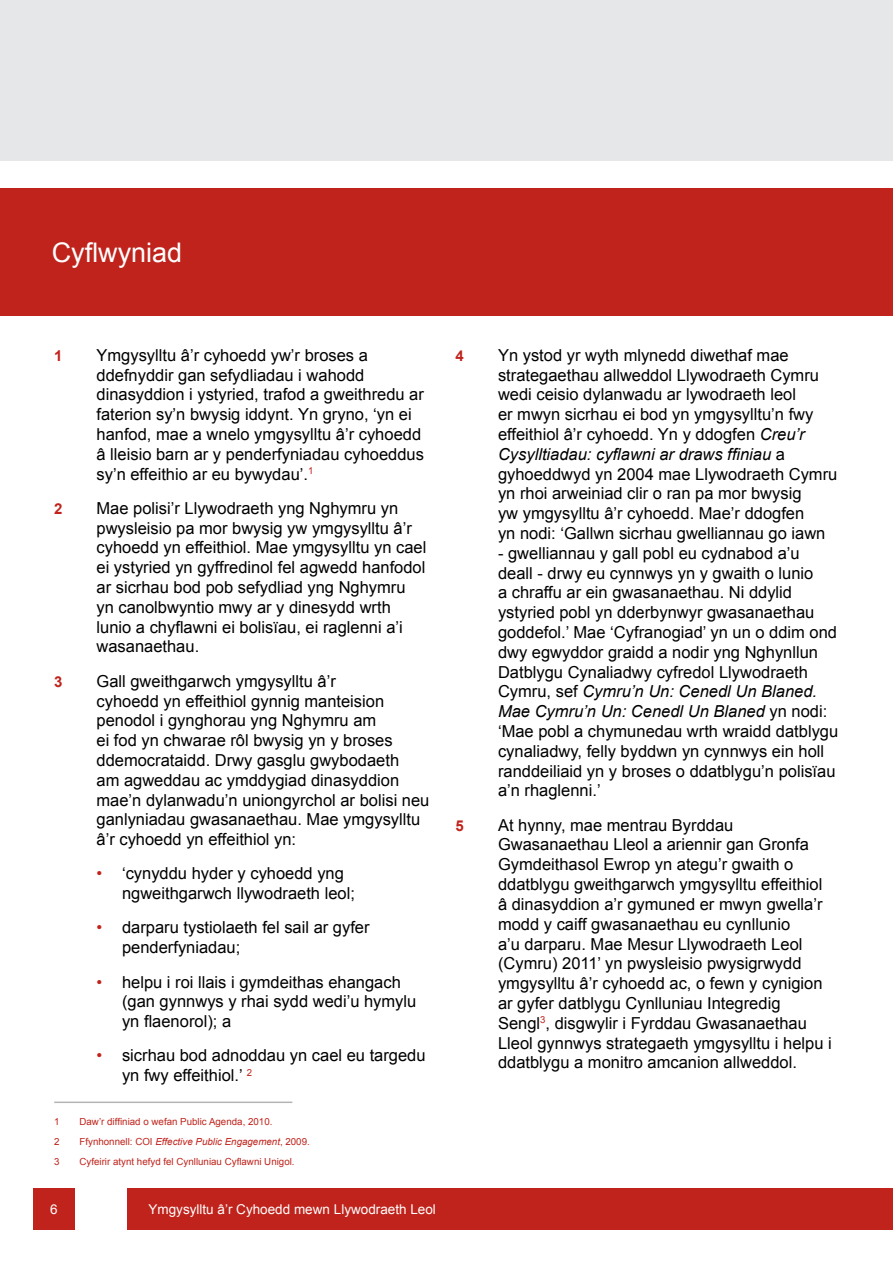
<style>
.page{position:relative;width:893px;height:1263px;background:#fff}
.page>*{position:absolute;margin:0;border:0;box-sizing:border-box;transform-origin:0 0}
.t1{font:27px "Arial";color:#fff}
.t2{font:16.5px/19.8px "Arial";color:#000}
.t3{font:700 15px "Arial";color:#bf231b}
.t4{font:13.5px "Arial";color:#fff}
.t5{font:9.75px "Arial";color:#bf231b}
.t6{font:italic 9.75px "Arial";color:#bf231b}
.s1{color:#bf231b}
.s2{font-style:normal}
.s3{font-style:italic}
</style>
<div class="page">
<div style="left:0;top:0;width:893px;height:161px;background:#e6e7e8"></div>
<div style="left:127px;top:1188px;width:766px;height:41px;background:#bf231b"></div>
<div style="left:33px;top:1188px;width:42px;height:41px;background:#bf231b"></div>
<div style="left:0;top:189px;width:893px;height:127px;background:#bf231b"></div>
<hr style="left:54px;top:1101px;width:238px;height:2px;background:#000">
<h1 class="t1" style="left:52px;top:235px;width:132px">Cyflwyniad</h1>
<p class="t3" style="left:54px;top:345px;width:10px">1</p>
<p class="t2" style="left:97px;top:345px;width:329px">Ymgysylltu â’r cyhoedd yw’r broses a ddefnyddir gan sefydliadau i wahodd dinasyddion i ystyried, trafod a gweithredu ar faterion sy’n bwysig iddynt. Yn gryno, ‘yn ei hanfod, mae a wnelo ymgysylltu â’r cyhoedd â lleisio barn ar y penderfyniadau cyhoeddus sy’n effeithio ar eu bywydau’.<sup>1</sup></p>
<p class="t3" style="left:54px;top:499px;width:10px">2</p>
<p class="t2" style="left:97px;top:498px;width:331px">Mae polisi’r Llywodraeth yng Nghymru yn pwysleisio pa mor bwysig yw ymgysylltu â’r cyhoedd yn effeithiol. Mae ymgysylltu yn cael ei ystyried yn gyffredinol fel agwedd hanfodol ar sicrhau bod pob sefydliad yng Nghymru yn canolbwyntio mwy ar y dinesydd wrth lunio a chyflawni ei bolisïau, ei raglenni a’i wasanaethau.</p>
<p class="t3" style="left:54px;top:671px;width:10px">3</p>
<p class="t2" style="left:97px;top:671px;width:334px">Gall gweithgarwch ymgysylltu â’r<br>cyhoedd yn effeithiol gynnig manteision penodol i gynghorau yng Nghymru am<br>ei fod yn chwarae rôl bwysig yn y broses ddemocrataidd. Drwy gasglu gwybodaeth<br>am agweddau ac ymddygiad dinasyddion mae’n dylanwadu’n uniongyrchol ar bolisi neu ganlyniadau gwasanaethau. Mae ymgysylltu â’r cyhoedd yn effeithiol yn:</p>
<p class="t2" style="left:122px;top:864px;width:234px;text-indent:-26px"><span class="s1">•</span> ‘cynyddu hyder y cyhoedd yng ngweithgarwch llywodraeth leol;</p>
<p class="t2" style="left:122px;top:918px;width:249px;text-indent:-26px"><span class="s1">•</span> darparu tystiolaeth fel sail ar gyfer penderfyniadau;</p>
<p class="t2" style="left:122px;top:972px;width:296px;text-indent:-26px"><span class="s1">•</span> helpu i roi llais i gymdeithas ehangach (gan gynnwys y rhai sydd wedi’u hymylu yn flaenorol); a</p>
<p class="t2" style="left:122px;top:1046px;width:305px;text-indent:-26px"><span class="s1">•</span> sicrhau bod adnoddau yn cael eu targedu yn fwy effeithiol.’ <sup>2</sup></p>
<p class="t5" style="left:54px;top:1115px;width:7px">1</p>
<p class="t5" style="left:80px;top:1115px;width:194px">Daw’r diffiniad o wefan Public Agenda, 2010.</p>
<p class="t5" style="left:54px;top:1135px;width:7px">2</p>
<p class="t6" style="left:80px;top:1135px;width:232px"><span class="s2">Ffynhonnell: COI</span> Effective Public Engagement<span class="s2">, 2009.</span></p>
<p class="t5" style="left:54px;top:1156px;width:7px">3</p>
<p class="t5" style="left:80px;top:1156px;width:217px">Cyfeirir atynt hefyd fel Cynlluniau Cyflawni Unigol.</p>
<p class="t4" style="left:50px;top:1200px;width:9px">6</p>
<p class="t4" style="left:149px;top:1200px;width:289px">Ymgysylltu â’r Cyhoedd mewn Llywodraeth Leol</p>
<p class="t3" style="left:455px;top:345px;width:10px">4</p>
<p class="t2" style="left:498px;top:345px;width:341px">Yn ystod yr wyth mlynedd diwethaf mae strategaethau allweddol Llywodraeth Cymru wedi ceisio dylanwadu ar lywodraeth leol<br>er mwyn sicrhau ei bod yn ymgysylltu’n fwy effeithiol â’r cyhoedd. Yn y ddogfen <span class="s3">Creu’r Cysylltiadau: cyflawni ar draws ffiniau</span> a gyhoeddwyd yn 2004 mae Llywodraeth Cymru yn rhoi arweiniad clir o ran pa mor bwysig<br>yw ymgysylltu â’r cyhoedd. Mae’r ddogfen<br>yn nodi: ‘Gallwn sicrhau gwelliannau go iawn</p>
<p class="t2" style="left:498px;top:543px;width:342px">- gwelliannau y gall pobl eu cydnabod a’u deall - drwy eu cynnwys yn y gwaith o lunio<br>a chraffu ar ein gwasanaethau. Ni ddylid ystyried pobl yn dderbynwyr gwasanaethau goddefol.’ Mae ‘Cyfranogiad’ yn un o ddim ond dwy egwyddor graidd a nodir yng Nghynllun Datblygu Cynaliadwy cyfredol Llywodraeth Cymru, sef <span class="s3">Cymru’n Un: Cenedl Un Blaned.<br>Mae Cymru’n Un: Cenedl Un Blaned</span> yn nodi: ‘Mae pobl a chymunedau wrth wraidd datblygu cynaliadwy, felly byddwn yn cynnwys ein holl randdeiliaid yn y broses o ddatblygu’n polisïau a’n rhaglenni.’</p>
<p class="t3" style="left:455px;top:815px;width:10px">5</p>
<p class="t2" style="left:498px;top:815px;width:335px">At hynny, mae mentrau Byrddau Gwasanaethau Lleol a ariennir gan Gronfa Gymdeithasol Ewrop yn ategu’r gwaith o ddatblygu gweithgarwch ymgysylltu effeithiol â dinasyddion a’r gymuned er mwyn gwella’r modd y caiff gwasanaethau eu cynllunio<br>a’u darparu. Mae Mesur Llywodraeth Leol (Cymru) 2011’ yn pwysleisio pwysigrwydd ymgysylltu â’r cyhoedd ac, o fewn y cynigion ar gyfer datblygu Cynlluniau Integredig Sengl<sup>3</sup>, disgwylir i Fyrddau Gwasanaethau Lleol gynnwys strategaeth ymgysylltu i helpu i ddatblygu a monitro amcanion allweddol.</p>
</div>
